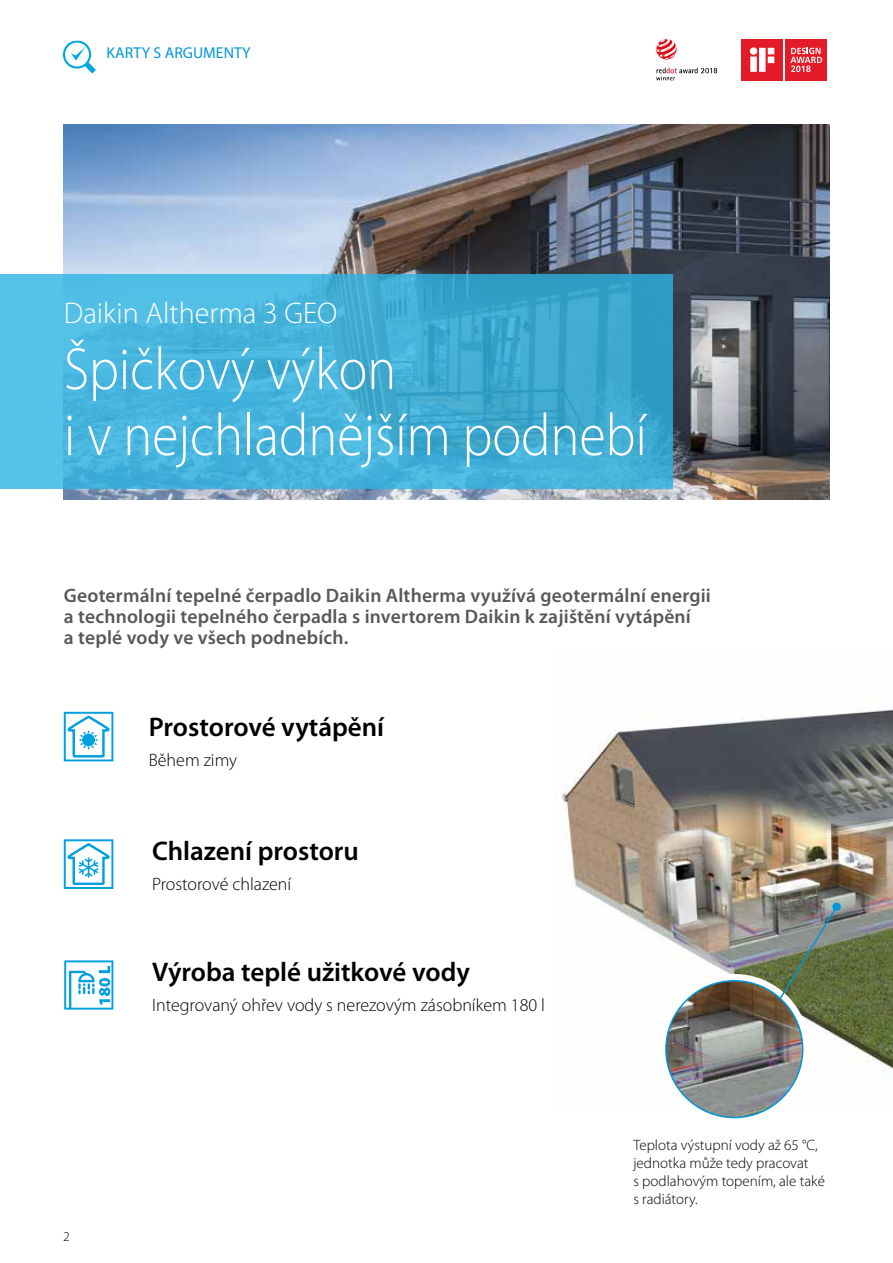
<style>
.page{position:relative;width:893px;height:1263px;background:#fff}
.page>*{position:absolute;margin:0;border:0;box-sizing:border-box;transform-origin:0 0}
.t1{font:300 60px/66px "Myriad Pro";color:#fff;scale:.9 1}
.t2{font:300 30px "Myriad Pro";color:#fff}
.t3{font:600 27px "Myriad Pro";color:#000}
.t4{font:600 19.5px/21px "Myriad Pro";letter-spacing:.01em;color:#58585b}
.t5{font:300 18px "Myriad Pro";color:#000}
.t6{font:15.75px "Myriad Pro";color:#0095d8}
.t7{font:300 15px/18px "Myriad Pro";color:#000}
.t8{font:300 13.5px "Myriad Pro";color:#000}
</style>
<div class="page">
<img style="left:561px;top:709px;width:332px;height:362px">
<svg style="left:659px;top:974px;width:150px;height:150px"></svg>
<img style="left:64px;top:124px;width:765px;height:375px">
<svg style="left:63px;top:40px;width:33px;height:33px"></svg>
<svg style="left:0;top:274px;width:673px;height:214px;background:#44b0d8"></svg>
<svg style="left:656px;top:39px;width:21px;height:20px"></svg>
<svg style="left:656px;top:68px;width:61px;height:12px"></svg>
<svg style="left:741px;top:39px;width:86px;height:42px;background:#e84853"></svg>
<svg style="left:64px;top:839px;width:49px;height:50px"></svg>
<svg style="left:64px;top:712px;width:49px;height:49px"></svg>
<div style="left:82px;top:733px;width:13px;height:13px;background:#009fdf;border-radius:50%"></div>
<svg style="left:64px;top:960px;width:49px;height:49px"></svg>
<img style="left:757px;top:902px;width:84px;height:132px">
<img style="left:666px;top:981px;width:137px;height:136px;border-radius:68px">
<p class="t6" style="left:107px;top:43px;width:146px">KARTY S ARGUMENTY</p>
<h2 class="t2" style="left:64px;top:297px;width:275px">Daikin Altherma 3 GEO</h2>
<h1 class="t1" style="left:64px;top:337px;width:649px">Špičkový výkon<br>i v nejchladnějším podnebí</h1>
<p class="t4" style="left:64px;top:584px;width:648px">Geotermální tepelné čerpadlo Daikin Altherma využívá geotermální energii a technologii tepelného čerpadla s invertorem Daikin k zajištění vytápění<br>a teplé vody ve všech podnebích.</p>
<h3 class="t3" style="left:149px;top:709px;width:237px">Prostorové vytápění</h3>
<p class="t5" style="left:149px;top:750px;width:90px">Během zimy</p>
<h3 class="t3" style="left:152px;top:833px;width:208px">Chlazení prostoru</h3>
<p class="t5" style="left:152px;top:874px;width:141px">Prostorové chlazení</p>
<h3 class="t3" style="left:152px;top:954px;width:319px">Výroba teplé užitkové vody</h3>
<p class="t5" style="left:152px;top:995px;width:394px">Integrovaný ohřev vody s nerezovým zásobníkem 180 l</p>
<p class="t8" style="left:64px;top:1229px;width:7px">2</p>
<p class="t7" style="left:633px;top:1136px;width:193px">Teplota výstupní vody až 65 °C, jednotka může tedy pracovat<br>s podlahovým topením, ale také s radiátory.</p>
</div>
